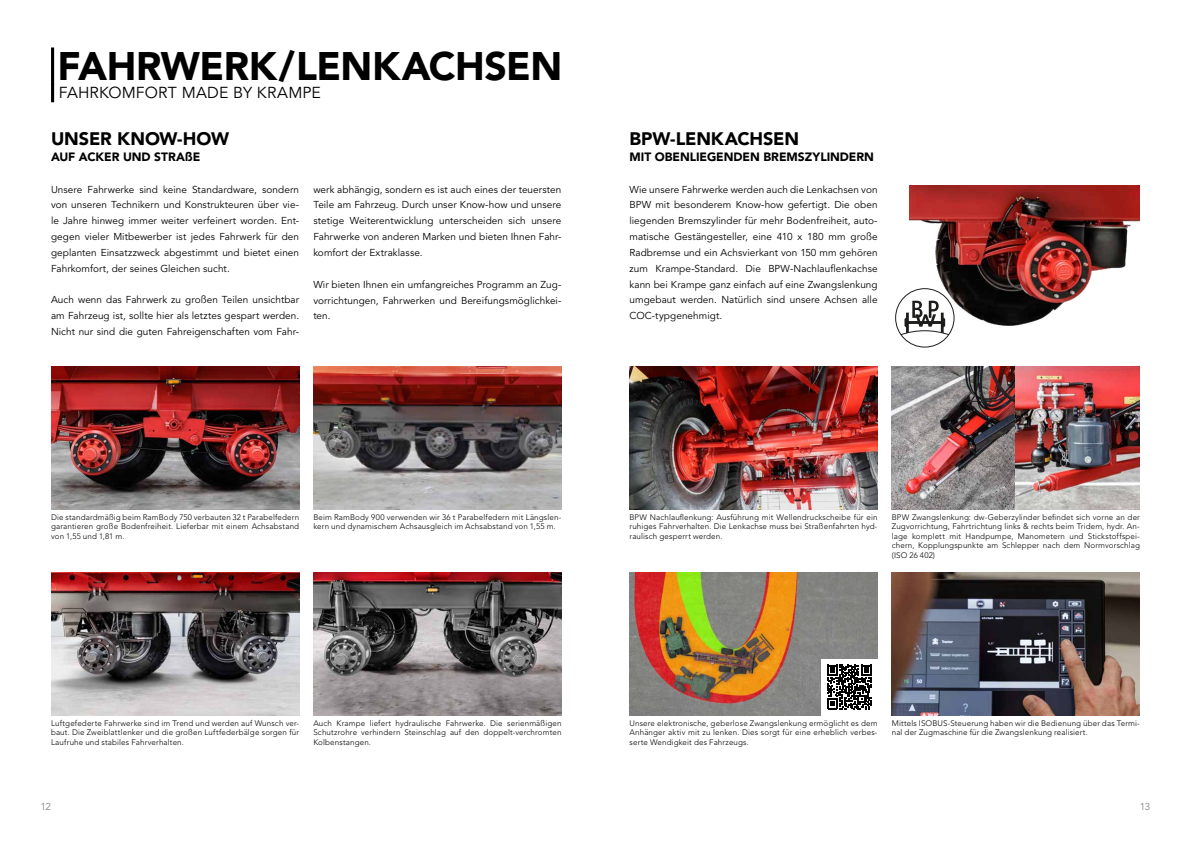
<style>
.page{position:relative;width:1191px;height:842px;background:#fff}
.page>*{position:absolute;margin:0;border:0;box-sizing:border-box;transform-origin:0 0}
.t1{font:900 39.5px "Avenir LT Pro";letter-spacing:-.01em;color:#000}
.t2{font:900 18px "Avenir LT Pro";letter-spacing:-.005em;color:#000}
.t3{font:15.8px "Avenir LT Pro";letter-spacing:.01em;color:#000}
.t4{font:900 12px "Avenir LT Pro";letter-spacing:-.005em;color:#000}
.t5{font:10px/15.8px "Avenir LT Pro";letter-spacing:.005em;color:#000;text-align:justify}
.t6{font:10px "Avenir LT Pro";color:#878787}
.t7{font:300 8px/9.6px "Avenir LT Pro";letter-spacing:.015em;color:#000;text-align:justify}
</style>
<div class="page">
<img style="left:629px;top:367px;width:248px;height:142px">
<img style="left:629px;top:573px;width:248px;height:142px">
<img style="left:891px;top:367px;width:249px;height:142px">
<img style="left:891px;top:573px;width:249px;height:142px">
<img style="left:909px;top:185px;width:231px;height:149px">
<img style="left:51px;top:573px;width:248px;height:142px">
<img style="left:313px;top:367px;width:248px;height:142px">
<img style="left:51px;top:367px;width:248px;height:142px">
<img style="left:313px;top:573px;width:248px;height:142px">
<div style="left:821px;top:659px;width:58px;height:61px;background:#fff"></div>
<svg style="left:827px;top:665px;width:44px;height:44px"></svg>
<hr style="left:51px;top:47px;width:3px;height:38px;background:#000">
<hr style="left:51px;top:84px;width:3px;height:18px;background:#000">
<svg style="left:899px;top:301px;width:51px;height:35px"></svg>
<div style="left:895px;top:288px;width:59px;height:60px;border:1px solid #1d1d1b;border-radius:50%"></div>
<h1 class="t1" style="left:57px;top:42px;width:506px">FAHRWERK/LENKACHSEN</h1>
<h3 class="t3" style="left:59px;top:83px;width:263px">FAHRKOMFORT MADE BY KRAMPE</h3>
<h2 class="t2" style="left:51px;top:128px;width:179px">UNSER KNOW-HOW</h2>
<h3 class="t4" style="left:51px;top:149px;width:151px">AUF ACKER UND STRAßE</h3>
<p class="t5" style="left:51px;top:181px;width:250px">Unsere Fahrwerke sind keine Standardware, sondern von unseren Technikern und Konstrukteuren über vie&shy;le Jahre hinweg immer weiter verfeinert worden. Ent&shy;gegen vieler Mitbewerber ist jedes Fahrwerk für den geplanten Einsatzzweck abgestimmt und bietet einen Fahrkomfort, der seines Gleichen sucht.</p>
<p class="t5" style="left:51px;top:292px;width:250px">Auch wenn das Fahrwerk zu großen Teilen unsichtbar am Fahrzeug ist, sollte hier als letztes gespart werden.<br>Nicht nur sind die guten Fahreigenschaften vom Fahr-</p>
<p class="t5" style="left:313px;top:181px;width:250px">werk abhängig, sondern es ist auch eines der teuersten Teile am Fahrzeug. Durch unser Know-how und unsere stetige Weiterentwicklung unterscheiden sich unsere Fahrwerke von anderen Marken und bieten Ihnen Fahr&shy;komfort der Extraklasse.</p>
<p class="t5" style="left:313px;top:276px;width:250px">Wir bieten Ihnen ein umfangreiches Programm an Zug&shy;vorrichtungen, Fahrwerken und Bereifungsmöglichkei&shy;ten.</p>
<h2 class="t2" style="left:629px;top:128px;width:171px">BPW-LENKACHSEN</h2>
<h3 class="t4" style="left:629px;top:149px;width:246px">MIT OBENLIEGENDEN BREMSZYLINDERN</h3>
<p class="t5" style="left:629px;top:181px;width:250px">Wie unsere Fahrwerke werden auch die Lenkachsen von BPW mit besonderem Know-how gefertigt. Die oben liegenden Bremszylinder für mehr Bodenfreiheit, auto&shy;matische Gestängesteller, eine 410 x 180 mm große Radbremse und ein Achsvierkant von 150 mm gehören zum Krampe-Standard. Die BPW-Nachlauflenkachse kann bei Krampe ganz einfach auf eine Zwangslenkung umgebaut werden. Natürlich sind unsere Achsen alle COC-typgenehmigt.</p>
<p class="t7" style="left:51px;top:512px;width:250px">Die standardmäßig beim RamBody 750 verbauten 32 t Parabelfedern garantieren große Bodenfreiheit. Lieferbar mit einem Achsabstand von 1,55 und 1,81 m.</p>
<p class="t7" style="left:313px;top:512px;width:250px">Beim RamBody 900 verwenden wir 36 t Parabelfedern mit Längslen&shy;kern und dynamischem Achsausgleich im Achsabstand von 1,55 m.</p>
<p class="t7" style="left:629px;top:512px;width:250px">BPW Nachlauflenkung: Ausführung mit Wellendruckscheibe für ein ruhiges Fahrverhalten. Die Lenkachse muss bei Straßenfahrten hyd&shy;raulisch gesperrt werden.</p>
<p class="t7" style="left:892px;top:512px;width:250px">BPW Zwangslenkung: dw-Geberzylinder befindet sich vorne an der Zugvorrichtung, Fahrtrichtung links &amp; rechts beim Tridem, hydr. An&shy;lage komplett mit Handpumpe, Manometern und Stickstoffspei&shy;chern, Kopplungspunkte am Schlepper nach dem Normvorschlag (ISO 26 402)</p>
<p class="t7" style="left:51px;top:718px;width:250px">Luftgefederte Fahrwerke sind im Trend und werden auf Wunsch ver&shy;baut. Die Zweiblattlenker und die großen Luftfederbälge sorgen für Laufruhe und stabiles Fahrverhalten.</p>
<p class="t7" style="left:313px;top:718px;width:250px">Auch Krampe liefert hydraulische Fahrwerke. Die serienmäßigen Schutzrohre verhindern Steinschlag auf den doppelt-verchromten Kolbenstangen.</p>
<p class="t7" style="left:629px;top:718px;width:250px">Unsere elektronische, geberlose Zwangslenkung ermöglicht es dem Anhänger aktiv mit zu lenken. Dies sorgt für eine erheblich verbes&shy;serte Wendigkeit des Fahrzeugs.</p>
<p class="t7" style="left:892px;top:718px;width:250px">Mittels ISOBUS-Steuerung haben wir die Bedienung über das Termi&shy;nal der Zugmaschine für die Zwangslenkung realisiert.</p>
<p class="t6" style="left:41px;top:801px;width:12px">12</p>
<p class="t6" style="left:1140px;top:801px;width:12px">13</p>
</div>
